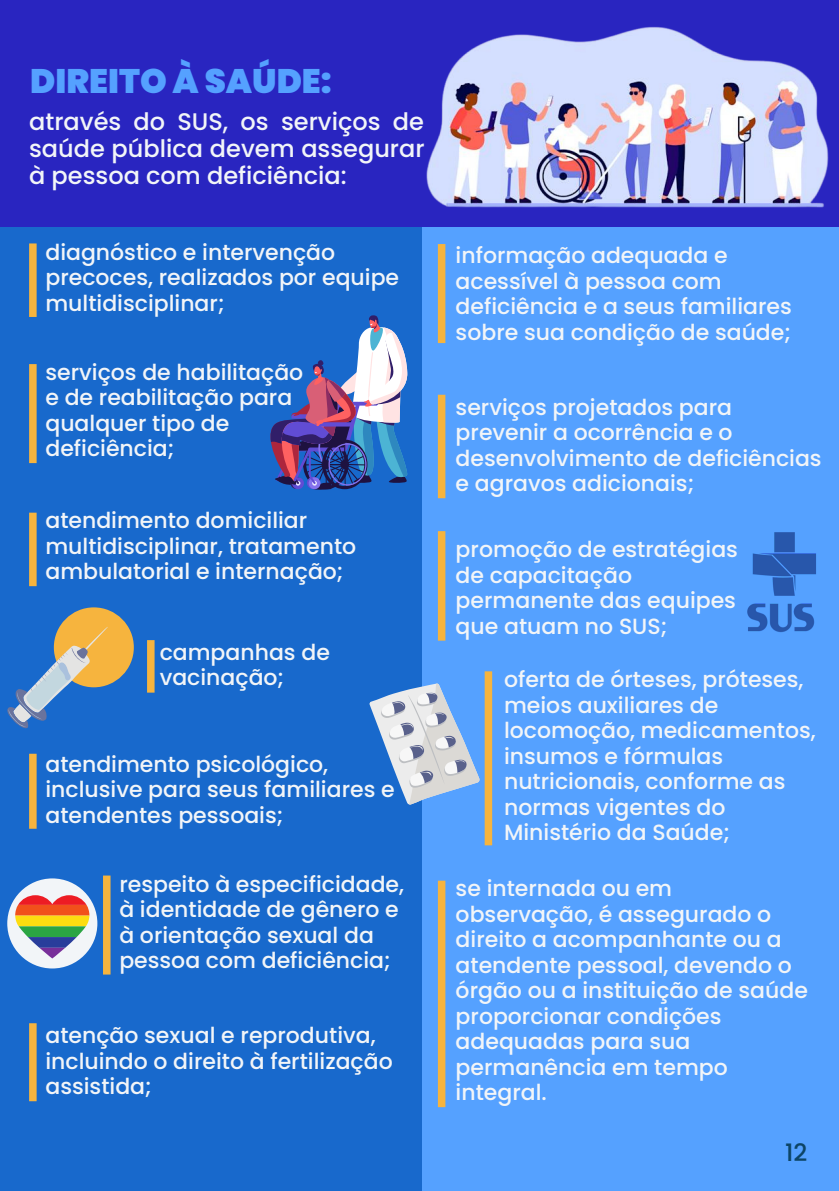
<style>
.page{position:relative;width:839px;height:1191px;background:#fff}
.page>*{position:absolute;margin:0;border:0;box-sizing:border-box;transform-origin:0 0}
.t1{font:900 34px "Poppins";color:#55a1ff}
.t2{font:500 24px/27px "Poppins";color:#f2f5f8;text-align:justify}
.t3{font:500 24px "Poppins";color:#0d4566}
.t4{font:500 22px/25.6px "Poppins";color:#f2f5f8}
</style>
<div class="page">
<div style="left:0;top:0;width:838px;height:1191px;background:#1869cc"></div>
<div style="left:422px;top:187px;width:416px;height:1004px;background:#55a1ff"></div>
<div style="left:0;top:0;width:838px;height:227px;background:#2925c0"></div>
<div style="left:438px;top:244px;width:7px;height:99px;background:#f6b43e"></div>
<div style="left:438px;top:395px;width:7px;height:103px;background:#f6b43e"></div>
<div style="left:438px;top:531px;width:7px;height:110px;background:#f6b43e"></div>
<div style="left:484px;top:671px;width:8px;height:174px;background:#f6b43e"></div>
<div style="left:438px;top:881px;width:7px;height:226px;background:#f6b43e"></div>
<div style="left:29px;top:243px;width:8px;height:74px;background:#f6b43e"></div>
<div style="left:29px;top:364px;width:8px;height:99px;background:#f6b43e"></div>
<div style="left:29px;top:513px;width:8px;height:73px;background:#f6b43e"></div>
<div style="left:29px;top:754px;width:8px;height:75px;background:#f6b43e"></div>
<div style="left:103px;top:876px;width:7px;height:99px;background:#f6b43e"></div>
<div style="left:147px;top:640px;width:8px;height:53px;background:#f6b43e"></div>
<div style="left:29px;top:1023px;width:8px;height:78px;background:#f6b43e"></div>
<div style="left:54px;top:607px;width:80px;height:80px;background:#f6b43e;border-radius:50%"></div>
<svg style="left:7px;top:627px;width:101px;height:101px"></svg>
<div style="left:7px;top:878px;width:90px;height:90px;background:#f2f5f8;border-radius:50%"></div>
<svg style="left:15px;top:895px;width:74px;height:64px"></svg>
<img style="left:752px;top:532px;width:64px;height:64px">
<img style="left:747px;top:603px;width:68px;height:30px">
<svg style="left:369px;top:683px;width:111px;height:122px"></svg>
<svg style="left:270px;top:315px;width:137px;height:175px"></svg>
<img style="left:426px;top:26px;width:403px;height:225px">
<h1 class="t1" style="left:30px;top:57px;width:303px">DIREITO À SAÚDE:</h1>
<p class="t2" style="left:29px;top:108px;width:397px">através do SUS, os serviços de saúde pública devem assegurar à pessoa com deficiência:</p>
<p class="t4" style="left:45px;top:239px;width:355px">diagnóstico e intervenção precoces, realizados por equipe multidisciplinar;</p>
<p class="t4" style="left:45px;top:359px;width:259px">serviços de habilitação e de reabilitação para qualquer tipo de deficiência;</p>
<p class="t4" style="left:45px;top:508px;width:312px">atendimento domiciliar multidisciplinar, tratamento ambulatorial e internação;</p>
<p class="t4" style="left:160px;top:639px;width:172px">campanhas de vacinação;</p>
<p class="t4" style="left:45px;top:751px;width:351px">atendimento psicológico, inclusive para seus familiares e atendentes pessoais;</p>
<p class="t4" style="left:119px;top:871px;width:286px">respeito à especificidade, à identidade de gênero e à orientação sexual da pessoa com deficiência;</p>
<p class="t4" style="left:45px;top:1023px;width:349px">atenção sexual e reprodutiva, incluindo o direito à fertilização assistida;</p>
<p class="t4" style="left:455px;top:243px;width:338px">informação adequada e acessível à pessoa com deficiência e a seus familiares sobre sua condição de saúde;</p>
<p class="t4" style="left:455px;top:394px;width:367px">serviços projetados para prevenir a ocorrência e o desenvolvimento de deficiências e agravos adicionais;</p>
<p class="t4" style="left:455px;top:537px;width:284px">promoção de estratégias de capacitação permanente das equipes que atuam no SUS;</p>
<p class="t4" style="left:504px;top:667px;width:313px">oferta de órteses, próteses, meios auxiliares de locomoção, medicamentos, insumos e fórmulas nutricionais, conforme as normas vigentes do<br>Ministério da Saúde;</p>
<p class="t4" style="left:455px;top:876px;width:354px">se internada ou em observação, é assegurado o direito a acompanhante ou a atendente pessoal, devendo o órgão ou a instituição de saúde proporcionar condições adequadas para sua permanência em tempo integral.</p>
<p class="t3" style="left:785px;top:1135px;width:24px">12</p>
</div>
